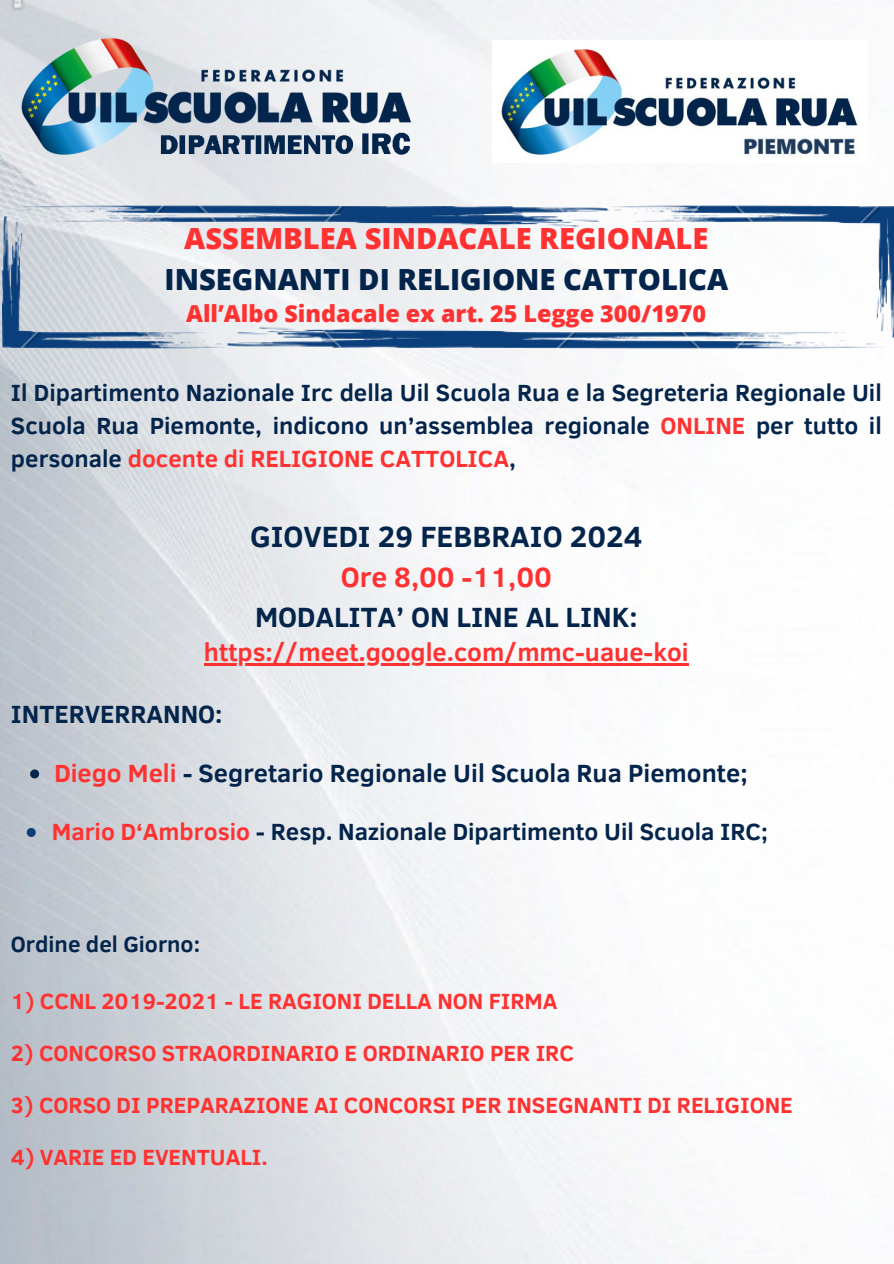
<style>
.page{position:relative;width:894px;height:1264px;background:#fff}
.page>*{position:absolute;margin:0;border:0;box-sizing:border-box;transform-origin:0 0}
.t1{font:700 30px "Clear Sans";color:#03244b}
.t2{font:800 29.1px/40.5px "Open Sans";color:#03244b;text-align:center}
.t3{font:700 28.5px/39.3px "Clear Sans";color:#03244b;text-align:center}
.t4{font:700 25.5px "Clear Sans";color:#03244b}
.t5{font:700 25.5px "Clear Sans";color:#ff3131}
.t6{font:700 24px/32.7px "Clear Sans";color:#03244b;text-align:justify}
.t7{font:800 23.4px "Open Sans";color:#ff3131}
.t8{font:700 22.5px "Clear Sans";color:#ff3131}
.t9{font:700 22.5px "Clear Sans";color:#03244b}
.s1{color:#ff3131}
</style>
<div class="page">
<img style="left:0;top:0;width:836px;height:1263px">
<hr style="left:204px;top:663px;width:484px;height:3px;background:#ff3131">
<svg style="left:30px;top:769px;width:9px;height:9px"></svg>
<svg style="left:27px;top:828px;width:9px;height:9px"></svg>
<img style="left:11px;top:28px;width:411px;height:135px">
<img style="left:3px;top:205px;width:890px;height:143px">
<img style="left:493px;top:40px;width:365px;height:123px">
<h4 class="t2" style="left:164px;top:217px;width:565px"><span class="s1">ASSEMBLEA SINDACALE REGIONALE<br></span>INSEGNANTI DI RELIGIONE CATTOLICA</h4>
<h4 class="t7" style="left:186px;top:297px;width:521px">All’Albo Sindacale ex art. 25 Legge 300/1970</h4>
<p class="t6" style="left:11px;top:375px;width:872px">Il Dipartimento Nazionale Irc della Uil Scuola Rua e la Segreteria Regionale Uil Scuola Rua Piemonte, indicono un’assemblea regionale <span class="s1">ONLINE</span> per tutto il personale <span class="s1">docente di RELIGIONE CATTOLICA</span>,</p>
<p class="t1" style="left:250px;top:514px;width:394px">GIOVEDI 29 FEBBRAIO 2024</p>
<p class="t3" style="left:255px;top:556px;width:384px"><span class="s1">Ore 8,00 -11,00<br></span>MODALITA’ ON LINE AL LINK:</p>
<p class="t5" style="left:204px;top:634px;width:486px">https://meet.google.com/mmc-uaue-koi</p>
<p class="t4" style="left:11px;top:695px;width:213px">INTERVERRANNO:</p>
<p class="t4" style="left:54px;top:754px;width:694px"><span class="s1">Diego Meli</span> - Segretario Regionale Uil Scuola Rua Piemonte;</p>
<p class="t6" style="left:52px;top:814px;width:717px"><span class="s1">Mario D‘Ambrosio</span> - Resp. Nazionale Dipartimento Uil Scuola IRC;</p>
<h2 class="t9" style="left:11px;top:927px;width:190px">Ordine del Giorno:</h2>
<h2 class="t8" style="left:11px;top:984px;width:548px">1) CCNL 2019-2021 - LE RAGIONI DELLA NON FIRMA</h2>
<h2 class="t8" style="left:11px;top:1036px;width:564px">2) CONCORSO STRAORDINARIO E ORDINARIO PER IRC</h2>
<h2 class="t8" style="left:11px;top:1088px;width:783px">3) CORSO DI PREPARAZIONE AI CONCORSI PER INSEGNANTI DI RELIGIONE</h2>
<h1 class="t8" style="left:11px;top:1140px;width:258px">4) VARIE ED EVENTUALI.</h1>
</div>
